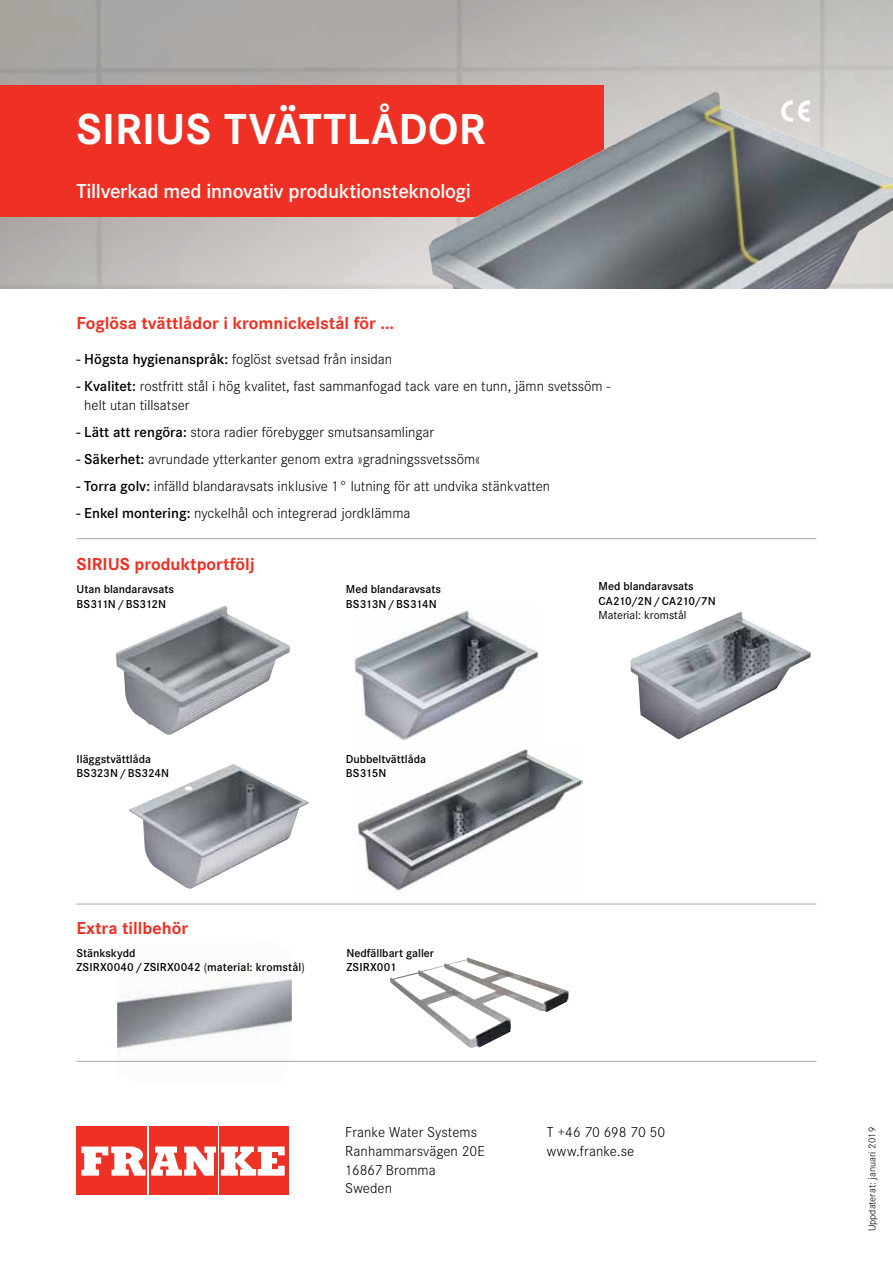
<style>
.page{position:relative;width:893px;height:1263px;background:#fff}
.page>*{position:absolute;margin:0;border:0;box-sizing:border-box;transform-origin:0 0}
.t1{font:700 45px "Corporate S";letter-spacing:.005em;color:#fff}
.t2{font:600 21px "Corporate S";letter-spacing:-.015em;color:#fff}
.t3{font:700 18px "Corporate S";color:#ee3124}
.t4{font:300 15px/18.8px "Corporate S";color:#000}
.t5{font:600 12px/14.4px "Corporate S";color:#000}
.t6{font:12px "Corporate S";color:#000}
.t7{font:300 10.5px "Corporate S";color:#000}
.s1{font-weight:600}
.s2{font-weight:400}
</style>
<div class="page">
<svg style="left:0;top:0;width:893px;height:289px;background:#b9b6b3"></svg>
<img style="left:354px;top:610px;width:185px;height:131px">
<img style="left:117px;top:979px;width:175px;height:82px">
<div style="left:0;top:85px;width:604px;height:132px;background:#ee3124"></div>
<hr style="left:77px;top:1061px;width:739px;height:1px;background:#a7a9ac">
<hr style="left:77px;top:904px;width:739px;height:1px;background:#a7a9ac">
<div style="left:77px;top:1126px;width:70px;height:69px;background:#ee3124"></div>
<div style="left:149px;top:1126px;width:69px;height:69px;background:#ee3124"></div>
<div style="left:219px;top:1126px;width:70px;height:69px;background:#ee3124"></div>
<svg style="left:81px;top:1146px;width:204px;height:30px"></svg>
<hr style="left:77px;top:538px;width:739px;height:1px;background:#a7a9ac">
<img style="left:390px;top:958px;width:179px;height:90px">
<img style="left:116px;top:605px;width:174px;height:130px">
<img style="left:630px;top:612px;width:181px;height:127px">
<img style="left:129px;top:764px;width:180px;height:125px">
<img style="left:356px;top:749px;width:226px;height:142px">
<img style="left:428px;top:91px;width:465px;height:198px">
<h1 class="t1" style="left:77px;top:94px;width:401px">SIRIUS tvättlådor</h1>
<h2 class="t2" style="left:77px;top:176px;width:396px">Tillverkad med innovativ produktionsteknologi</h2>
<p class="t3" style="left:77px;top:309px;width:319px">Foglösa tvättlådor i kromnickelstål för ...</p>
<p class="t4" style="left:77px;top:349px;width:317px"><span class="s1">- Högsta hygienanspråk:</span> foglöst svetsad från insidan</p>
<p class="t4" style="left:84px;top:376px;width:528px;text-indent:-8px"><span class="s1">- Kvalitet:</span> rostfritt stål i hög kvalitet, fast sammanfogad tack vare en tunn, jämn svetssöm - helt utan tillsatser</p>
<p class="t4" style="left:77px;top:421px;width:359px"><span class="s1">- Lätt att rengöra:</span> stora radier förebygger smutsansamlingar</p>
<p class="t4" style="left:77px;top:448px;width:405px"><span class="s1">- Säkerhet:</span> avrundade ytterkanter genom extra »gradningssvetssöm«</p>
<p class="t4" style="left:77px;top:475px;width:475px"><span class="s1">- Torra golv:</span> infälld blandaravsats inklusive 1° lutning för att undvika stänkvatten</p>
<p class="t4" style="left:77px;top:502px;width:335px"><span class="s1">- Enkel montering:</span> nyckelhål och integrerad jordklämma</p>
<p class="t3" style="left:77px;top:550px;width:180px">SIRIUS produktportfölj</p>
<p class="t5" style="left:77px;top:581px;width:99px">Utan blandaravsats<br>BS311N/BS312N</p>
<p class="t5" style="left:346px;top:581px;width:97px">Med blandaravsats<br>BS313N/BS314N</p>
<p class="t5" style="left:77px;top:751px;width:94px">Iläggstvättlåda<br>BS323N/BS324N</p>
<p class="t5" style="left:346px;top:751px;width:82px">Dubbeltvättlåda<br>BS315N</p>
<p class="t3" style="left:77px;top:914px;width:113px">Extra tillbehör</p>
<p class="t5" style="left:77px;top:945px;width:230px">Stänkskydd<br>ZSIRX0040/ZSIRX0042 <span class="s2">(</span>material: kromstål<span class="s2">)</span></p>
<p class="t5" style="left:347px;top:945px;width:89px">Nedfällbart galler<br>ZSIRX001</p>
<p class="t5" style="left:599px;top:578px;width:119px">Med blandaravsats<br>CA210/2N/CA210/7N</p>
<p class="t6" style="left:599px;top:606px;width:89px">Material: kromstål</p>
<p class="t4" style="left:345px;top:1122px;width:141px">Franke Water Systems<br>Ranhammarsvägen 20E<br>16867 Bromma<br>Sweden</p>
<p class="t4" style="left:547px;top:1122px;width:120px">T +46 70 698 70 50 www.franke.se</p>
<p class="t7" style="left:865px;top:1231px;width:106px;rotate:-90deg">Uppdaterat: januari 2019</p>
</div>
